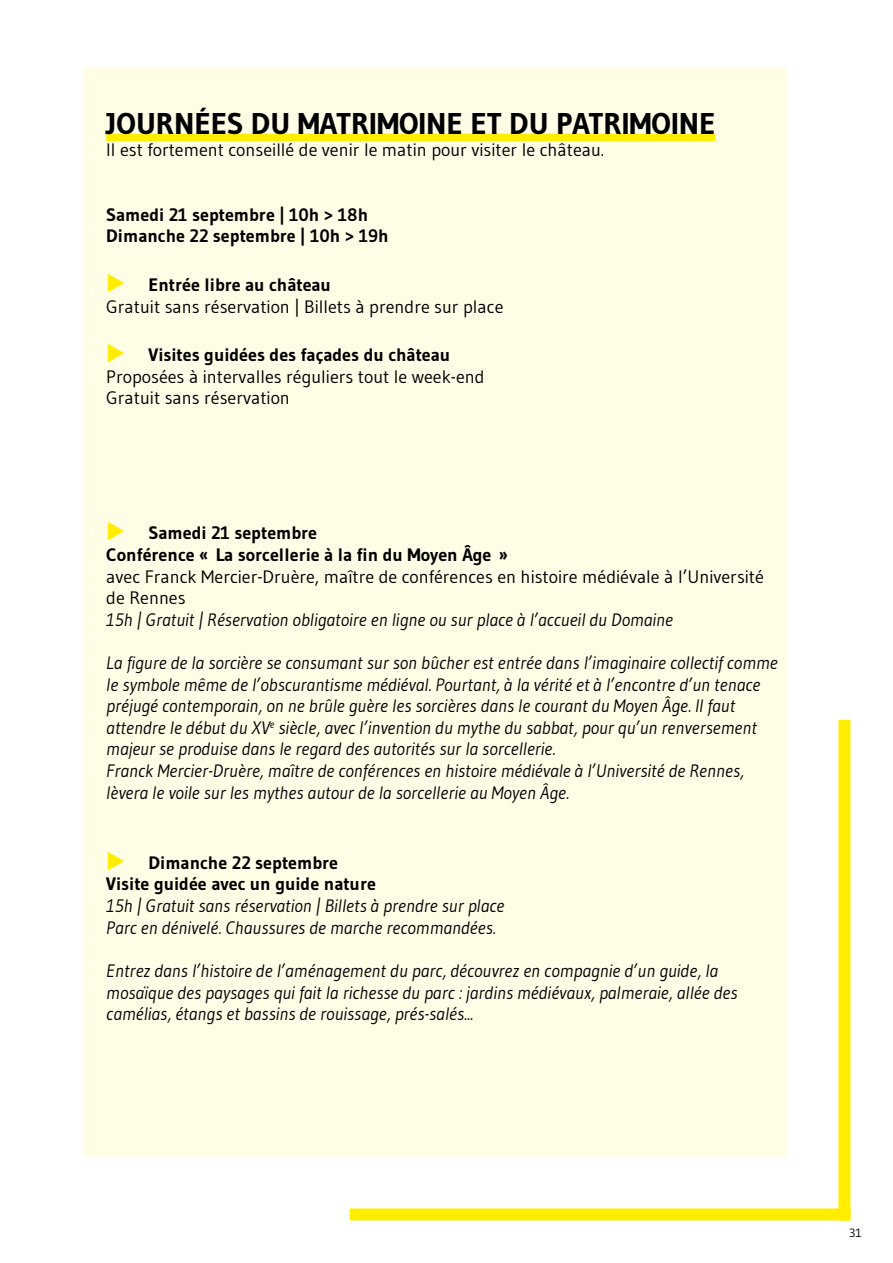
<style>
.page{position:relative;width:893px;height:1263px;background:#fff}
.page>*{position:absolute;margin:0;border:0;box-sizing:border-box;transform-origin:0 0}
.t1{font:700 30px "Gudea";color:#000}
.t2{font:italic 18px/21.6px "Gudea";color:#000}
.t3{font:18px/21.6px "Gudea";color:#000}
.t4{font:700 18px/21.6px "Gudea";color:#000}
.t5{font:12px "Gudea";color:#000}
.s1{color:#ffed00}
.s2{font-weight:700}
</style>
<div class="page">
<div style="left:838px;top:720px;width:12px;height:500px;background:#ffed00"></div>
<div style="left:350px;top:1208px;width:500px;height:12px;background:#ffed00"></div>
<div style="left:83px;top:67px;width:704px;height:1090px;background:#fffde6"></div>
<div style="left:106px;top:134px;width:609px;height:7px;background:#ffed00"></div>
<h1 class="t1" style="left:106px;top:105px;width:610px">JOURNÉES DU MATRIMOINE ET DU PATRIMOINE</h1>
<p class="t3" style="left:106px;top:139px;width:499px">Il est fortement conseillé de venir le matin pour visiter le château.</p>
<p class="t4" style="left:106px;top:204px;width:284px">Samedi 21 septembre | 10h &gt; 18h<br>Dimanche 22 septembre | 10h &gt; 19h</p>
<p class="t3" style="left:106px;top:274px;width:399px"><span class="s1">◆</span> <span class="s2">Entrée libre au château<br></span>Gratuit sans réservation | Billets à prendre sur place</p>
<p class="t3" style="left:106px;top:344px;width:380px"><span class="s1">◆</span> <span class="s2">Visites guidées des façades du château<br></span>Proposées à intervalles réguliers tout le week-end<br>Gratuit sans réservation</p>
<p class="t4" style="left:106px;top:522px;width:403px"><span class="s1">◆</span> Samedi 21 septembre<br>Conférence « La sorcellerie à la fin du Moyen Âge »</p>
<p class="t3" style="left:106px;top:565px;width:659px">avec Franck Mercier-Druère, maître de conférences en histoire médiévale à l’Université de Rennes</p>
<p class="t2" style="left:106px;top:608px;width:568px">15h | Gratuit | Réservation obligatoire en ligne ou sur place à l’accueil du Domaine</p>
<p class="t2" style="left:106px;top:652px;width:673px">La figure de la sorcière se consumant sur son bûcher est entrée dans l’imaginaire collectif comme le symbole même de l’obscurantisme médiéval. Pourtant, à la vérité et à l’encontre d’un tenace préjugé contemporain, on ne brûle guère les sorcières dans le courant du Moyen Âge. Il faut attendre le début du XV<sup>e</sup> siècle, avec l’invention du mythe du sabbat, pour qu’un renversement majeur se produise dans le regard des autorités sur la sorcellerie.<br>Franck Mercier-Druère, maître de conférences en histoire médiévale à l’Université de Rennes, lèvera le voile sur les mythes autour de la sorcellerie au Moyen Âge.</p>
<p class="t4" style="left:106px;top:852px;width:271px"><span class="s1">◆</span> Dimanche 22 septembre<br>Visite guidée avec un guide nature</p>
<p class="t2" style="left:106px;top:895px;width:400px">15h | Gratuit sans réservation | Billets à prendre sur place<br>Parc en dénivelé. Chaussures de marche recommandées.</p>
<p class="t2" style="left:106px;top:959px;width:633px">Entrez dans l’histoire de l’aménagement du parc, découvrez en compagnie d’un guide, la mosaïque des paysages qui fait la richesse du parc : jardins médiévaux, palmeraie, allée des camélias, étangs et bassins de rouissage, prés-salés...</p>
<p class="t5" style="left:849px;top:1225px;width:14px">31</p>
</div>
